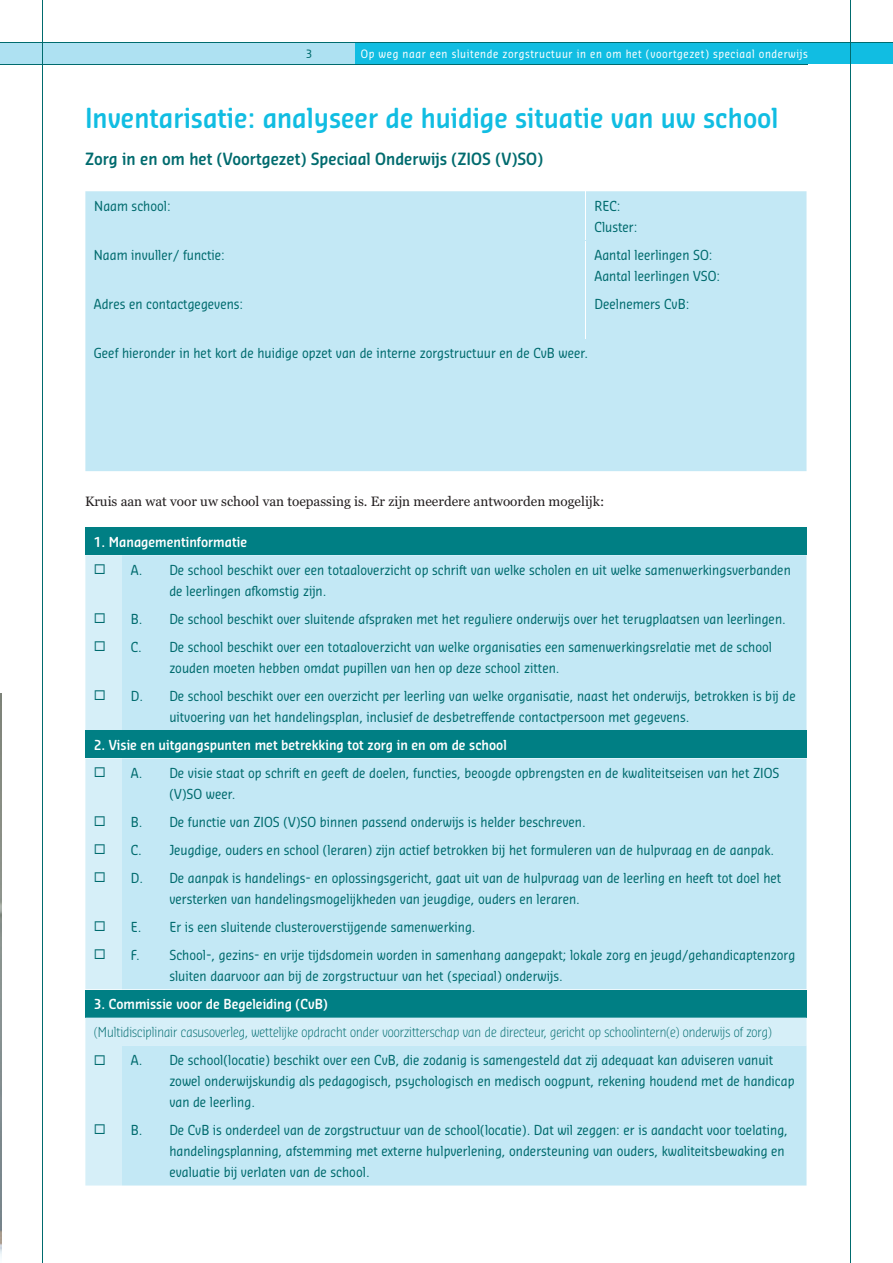
<style>
.page{position:relative;width:893px;height:1263px;background:#fff}
.page>*{position:absolute;margin:0;border:0;box-sizing:border-box;transform-origin:0 0}
.t1{font:600 27px "Sansa Con Soft Pro";color:#11bde2}
.t2{font:600 16.5px "Sansa Con Soft Pro";color:#006b6e}
.t3{font:13.5px/21px "Sansa Con Soft Pro";color:#006b6e}
.t4{font:300 13.5px "Sansa Con Soft Pro";color:#006b6e}
.t5{font:600 13.5px "Sansa Con Soft Pro";color:#fff}
.t6{font:13.5px "Georgia";color:#231f20}
.t7{font:11.25px "Sansa Con Soft Pro";letter-spacing:.05em;color:#fff}
.t8{font:11.25px "Sansa Con Soft Pro";color:#006b6e}
</style>
<div class="page">
<div style="left:1px;top:43px;width:892px;height:21px;background:#aee1f2"></div>
<div style="left:355px;top:43px;width:538px;height:21px;background:#11bde2"></div>
<hr style="left:1px;top:43px;width:892px;height:1px;background:#006b6e">
<hr style="left:1px;top:64px;width:807px;height:1px;background:#006b6e">
<hr style="left:42px;top:0;width:1px;height:1263px;background:#006b6e">
<hr style="left:850px;top:0;width:1px;height:1263px;background:#006b6e">
<img style="left:1px;top:693px;width:1px;height:565px">
<div style="left:85px;top:191px;width:721px;height:280px;background:#c3e8f5"></div>
<hr style="left:585px;top:192px;width:1px;height:48px;background:#fff">
<hr style="left:585px;top:241px;width:1px;height:98px;background:#fff">
<div style="left:85px;top:527px;width:721px;height:28px;background:#007f84"></div>
<div style="left:85px;top:555px;width:37px;height:175px;background:#d6eff8"></div>
<div style="left:122px;top:555px;width:684px;height:175px;background:#c3e8f5"></div>
<div style="left:85px;top:730px;width:721px;height:28px;background:#007f84"></div>
<div style="left:85px;top:758px;width:37px;height:231px;background:#d6eff8"></div>
<div style="left:122px;top:758px;width:684px;height:231px;background:#c3e8f5"></div>
<div style="left:85px;top:990px;width:721px;height:28px;background:#007f84"></div>
<div style="left:85px;top:1018px;width:721px;height:168px;background:#d6eff8"></div>
<div style="left:122px;top:1046px;width:684px;height:140px;background:#c3e8f5"></div>
<p class="t8" style="left:306px;top:50px;width:7px">3</p>
<p class="t7" style="left:361px;top:50px;width:448px">Op weg naar een sluitende zorgstructuur in en om het (voortgezet) speciaal onderwijs</p>
<h1 class="t1" style="left:85px;top:108px;width:695px">Inventarisatie: analyseer de huidige situatie van uw school</h1>
<p class="t2" style="left:85px;top:153px;width:460px">Zorg in en om het (Voortgezet) Speciaal Onderwijs (ZIOS (V)SO)</p>
<p class="t3" style="left:94px;top:196px;width:78px">Naam school:</p>
<p class="t3" style="left:595px;top:196px;width:44px">REC:<br>Cluster:</p>
<p class="t3" style="left:94px;top:245px;width:133px">Naam invuller/ functie:</p>
<p class="t3" style="left:595px;top:245px;width:127px">Aantal leerlingen SO:<br>Aantal leerlingen VSO:</p>
<p class="t3" style="left:94px;top:294px;width:151px">Adres en contactgegevens:</p>
<p class="t3" style="left:595px;top:294px;width:96px">Deelnemers CvB:</p>
<p class="t3" style="left:94px;top:343px;width:496px">Geef hieronder in het kort de huidige opzet van de interne zorgstructuur en de CvB weer.</p>
<p class="t6" style="left:85px;top:496px;width:521px">Kruis aan wat voor uw school van toepassing is. Er zijn meerdere antwoorden mogelijk:</p>
<p class="t5" style="left:94px;top:537px;width:154px">1. Managementinformatie</p>
<p class="t3" style="left:94px;top:560px;width:50px">◻ A.</p>
<p class="t3" style="left:169px;top:560px;width:623px">De school beschikt over een totaaloverzicht op schrift van welke scholen en uit welke samenwerkingsverbanden de leerlingen afkomstig zijn.</p>
<p class="t3" style="left:94px;top:609px;width:50px">◻ B.</p>
<p class="t3" style="left:169px;top:609px;width:618px">De school beschikt over sluitende afspraken met het reguliere onderwijs over het terugplaatsen van leerlingen.</p>
<p class="t3" style="left:94px;top:637px;width:50px">◻ C.</p>
<p class="t3" style="left:169px;top:637px;width:604px">De school beschikt over een totaaloverzicht van welke organisaties een samenwerkingsrelatie met de school zouden moeten hebben omdat pupillen van hen op deze school zitten.</p>
<p class="t3" style="left:94px;top:686px;width:51px">◻ D.</p>
<p class="t3" style="left:169px;top:686px;width:628px">De school beschikt over een overzicht per leerling van welke organisatie, naast het onderwijs, betrokken is bij de uitvoering van het handelingsplan, inclusief de desbetreffende contactpersoon met gegevens.</p>
<p class="t5" style="left:94px;top:740px;width:414px">2. Visie en uitgangspunten met betrekking tot zorg in en om de school</p>
<p class="t3" style="left:94px;top:764px;width:50px">◻ A.</p>
<p class="t3" style="left:169px;top:764px;width:611px">De visie staat op schrift en geeft de doelen, functies, beoogde opbrengsten en de kwaliteitseisen van het ZIOS (V)SO weer.</p>
<p class="t3" style="left:94px;top:813px;width:50px">◻ B.</p>
<p class="t3" style="left:169px;top:813px;width:418px">De functie van ZIOS (V)SO binnen passend onderwijs is helder beschreven.</p>
<p class="t3" style="left:94px;top:841px;width:50px">◻ C.</p>
<p class="t3" style="left:169px;top:841px;width:606px">Jeugdige, ouders en school (leraren) zijn actief betrokken bij het formuleren van de hulpvraag en de aanpak.</p>
<p class="t3" style="left:94px;top:869px;width:51px">◻ D.</p>
<p class="t3" style="left:169px;top:869px;width:613px">De aanpak is handelings- en oplossingsgericht, gaat uit van de hulpvraag van de leerling en heeft tot doel het versterken van handelingsmogelijkheden van jeugdige, ouders en leraren.</p>
<p class="t3" style="left:94px;top:918px;width:49px">◻ E.</p>
<p class="t3" style="left:169px;top:918px;width:308px">Er is een sluitende clusteroverstijgende samenwerking.</p>
<p class="t3" style="left:94px;top:945px;width:47px">◻ F.</p>
<p class="t3" style="left:169px;top:945px;width:627px">School-, gezins- en vrije tijdsdomein worden in samenhang aangepakt; lokale zorg en jeugd/gehandicaptenzorg sluiten daarvoor aan bij de zorgstructuur van het (speciaal) onderwijs.</p>
<p class="t5" style="left:94px;top:999px;width:235px">3. Commissie voor de Begeleiding (CvB)</p>
<p class="t4" style="left:94px;top:1027px;width:679px">(Multidisciplinair casusoverleg, wettelijke opdracht onder voorzitterschap van de directeur, gericht op schoolintern(e) onderwijs of zorg)</p>
<p class="t3" style="left:94px;top:1051px;width:50px">◻ A.</p>
<p class="t3" style="left:169px;top:1051px;width:627px">De school(locatie) beschikt over een CvB, die zodanig is samengesteld dat zij adequaat kan adviseren vanuit zowel onderwijskundig als pedagogisch, psychologisch en medisch oogpunt, rekening houdend met de handicap van de leerling.</p>
<p class="t3" style="left:94px;top:1121px;width:50px">◻ B.</p>
<p class="t3" style="left:169px;top:1121px;width:620px">De CvB is onderdeel van de zorgstructuur van de school(locatie). Dat wil zeggen: er is aandacht voor toelating, handelingsplanning, afstemming met externe hulpverlening, ondersteuning van ouders, kwaliteitsbewaking en evaluatie bij verlaten van de school.</p>
</div>
